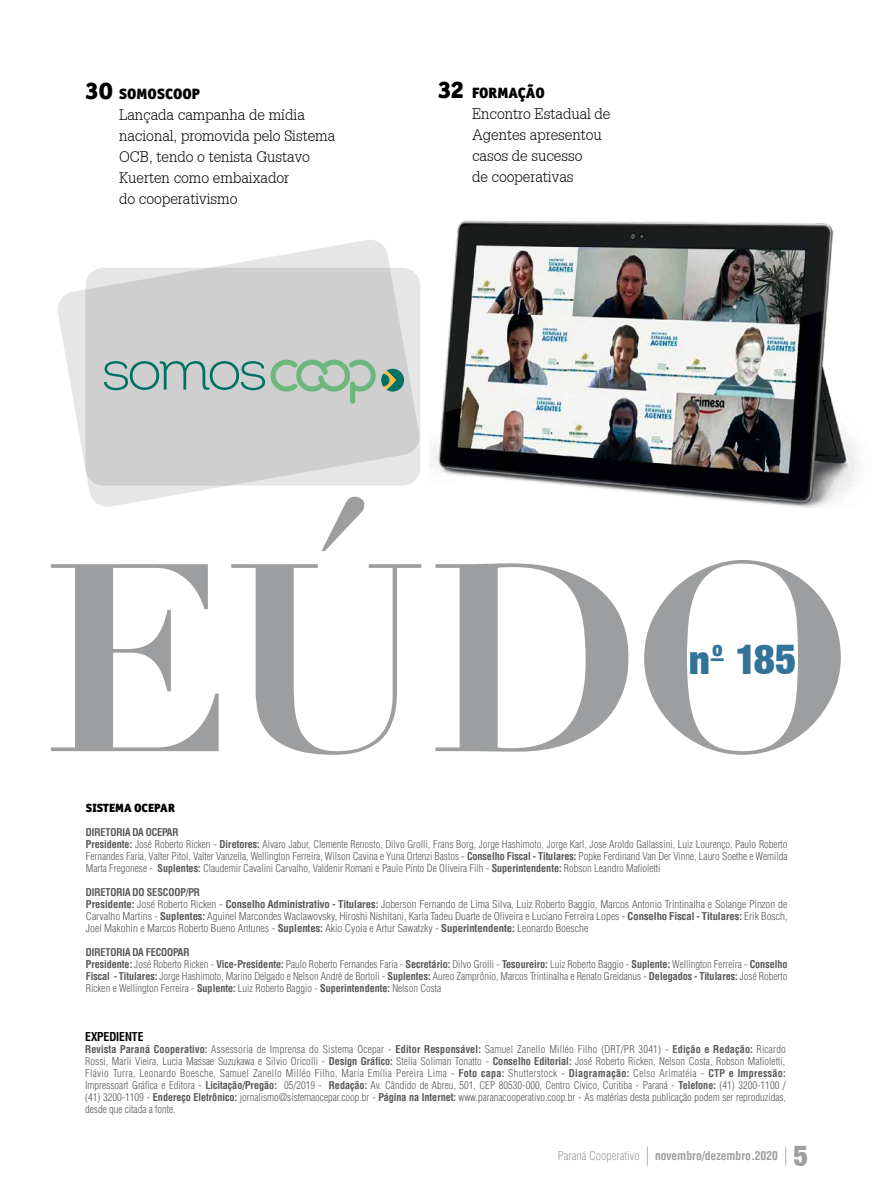
<style>
.page{position:relative;width:893px;height:1191px;background:#fff}
.page>*{position:absolute;margin:0;border:0;box-sizing:border-box;transform-origin:0 0}
.t1{font:700 262.5px "Didot";color:#9c9e9f}
.t2{font:43.5px "Sans Black Cond";color:#32739a}
.t3{font:30px "Sans Black Cond";color:#9c9e9f}
.t4{font:300 15px/21px "Installation Light S Si";color:#000}
.t5{font:900 15px "Officina Sans ITC Std";color:#000}
.t6{font:700 condensed 12px "Helvetica";color:#9c9e9f}
.t7{font:300 condensed 12px "Helvetica";color:#9c9e9f}
.t8{font:900 12px "Officina Sans ITC Std";color:#000}
.t9{font:700 condensed 12px "Helvetica";color:#000}
.t10{font:300 condensed 10.5px/12px "Helvetica";color:#58585a}
.t11{font:300 condensed 10.5px/12px "Helvetica";color:#58585a;scale:1.05 1}
.s1{font-size:24px}
.s2{font-weight:700}
</style>
<div class="page">
<svg style="left:647px;top:1146px;width:1px;height:19px"></svg>
<svg style="left:785px;top:1146px;width:1px;height:19px"></svg>
<svg style="left:58px;top:240px;width:362px;height:267px"></svg>
<svg style="left:85px;top:268px;width:335px;height:217px;background:#d1d1d1"></svg>
<img style="left:432px;top:220px;width:427px;height:287px">
<svg style="left:104px;top:358px;width:300px;height:46px;background:#aec2b9"></svg>
<h3 class="t5" style="left:85px;top:84px;width:117px"><span class="s1">30</span> SOMOSCOOP</h3>
<h3 class="t4" style="left:119px;top:104px;width:218px">Lançada campanha de mídia nacional, promovida pelo Sistema<br>OCB, tendo o tenista Gustavo<br>Kuerten como embaixador<br>do cooperativismo</h3>
<h3 class="t5" style="left:438px;top:83px;width:109px"><span class="s1">32</span> FORMAÇÃO</h3>
<h3 class="t4" style="left:472px;top:103px;width:140px">Encontro Estadual de<br>Agentes apresentou casos de sucesso<br>de cooperativas</h3>
<h1 class="t1" style="left:41px;top:497px;width:812px">EÚDO</h1>
<h2 class="t2" style="left:689px;top:633px;width:109px">nº 185</h2>
<p class="t8" style="left:86px;top:799px;width:91px">SISTEMA OCEPAR</p>
<p class="t10" style="left:86px;top:825px;width:703px"><span class="s2">DIRETORIA DA OCEPAR<br>Presidente:</span> José Roberto Ricken - <span class="s2">Diretores:</span> Alvaro Jabur, Clemente Renosto, Dilvo Grolli, Frans Borg, Jorge Hashimoto, Jorge Karl, Jose Aroldo Gallassini, Luiz Lourenço, Paulo Roberto Fernandes Faria, Valter Pitol, Valter Vanzella, Wellington Ferreira, Wilson Cavina e Yuna Ortenzi Bastos - <span class="s2">Conselho Fiscal - Titulares:</span> Popke Ferdinand Van Der Vinne, Lauro Soethe e Wemilda Marta Fregonese - <span class="s2">Suplentes:</span> Claudemir Cavalini Carvalho, Valdenir Romani e Paulo Pinto De Oliveira Filh - <span class="s2">Superintendente:</span> Robson Leandro Mafioletti</p>
<p class="t11" style="left:86px;top:885px;width:670px"><span class="s2">DIRETORIA DO SESCOOP/PR<br>Presidente:</span> José Roberto Ricken - <span class="s2">Conselho Administrativo - Titulares:</span> Joberson Fernando de Lima Silva, Luiz Roberto Baggio, Marcos Antonio Trintinalha e Solange Pinzon de Carvalho Martins - <span class="s2">Suplentes:</span> Aguinel Marcondes Waclawovsky, Hiroshi Nishitani, Karla Tadeu Duarte de Oliveira e Luciano Ferreira Lopes - <span class="s2">Conselho Fiscal - Titulares:</span> Erik Bosch, Joel Makohin e Marcos Roberto Bueno Antunes - <span class="s2">Suplentes:</span> Akio Cyoia e Artur Sawatzky - <span class="s2">Superintendente:</span> Leonardo Boesche</p>
<p class="t10" style="left:86px;top:945px;width:703px"><span class="s2">DIRETORIA DA FECOOPAR<br>Presidente:</span> José Roberto Ricken - <span class="s2">Vice-Presidente:</span> Paulo Roberto Fernandes Faria - <span class="s2">Secretário:</span> Dilvo Grolli - <span class="s2">Tesoureiro:</span> Luiz Roberto Baggio - <span class="s2">Suplente:</span> Wellington Ferreira - <span class="s2">Conselho Fiscal - Titulares:</span> Jorge Hashimoto, Marino Delgado e Nelson André de Bortoli - <span class="s2">Suplentes:</span> Aureo Zamprônio, Marcos Trintinalha e Renato Greidanus - <span class="s2">Delegados - Titulares:</span> José Roberto Ricken e Wellington Ferreira - <span class="s2">Suplente:</span> Luiz Roberto Baggio - <span class="s2">Superintendente:</span> Nelson Costa</p>
<p class="t9" style="left:85px;top:1029px;width:60px">EXPEDIENTE</p>
<p class="t10" style="left:85px;top:1043px;width:702px;text-align:justify"><span class="s2">Revista Paraná Cooperativo:</span> Assessoria de Imprensa do Sistema Ocepar - <span class="s2">Editor Responsável:</span> Samuel Zanello Milléo Filho (DRT/PR 3041) - <span class="s2">Edição e Redação:</span> Ricardo Rossi, Marli Vieira, Lucia Massae Suzukawa e Silvio Oricolli - <span class="s2">Design Gráfico:</span> Stella Soliman Tonatto - <span class="s2">Conselho Editorial:</span> José Roberto Ricken, Nelson Costa, Robson Mafioletti, Flávio Turra, Leonardo Boesche, Samuel Zanello Milléo Filho, Maria Emília Pereira Lima - <span class="s2">Foto capa:</span> Shutterstock - <span class="s2">Diagramação:</span> Celso Arimatéia - <span class="s2">CTP e Impressão:<br></span>Impressoart Gráfica e Editora - <span class="s2">Licitação/Pregão:</span> 05/2019 - <span class="s2">Redação:</span> Av. Cândido de Abreu, 501, CEP 80530-000, Centro Cívico, Curitiba - Paraná - <span class="s2">Telefone:</span> (41) 3200-1100 / (41) 3200-1109 - <span class="s2">Endereço Eletrônico:</span> jornalismo@sistemaocepar.coop.br - <span class="s2">Página na Internet:</span> www.paranacooperativo.coop.br - As matérias desta publicação podem ser reproduzidas, desde que citada a fonte.</p>
<p class="t7" style="left:558px;top:1148px;width:83px">Paraná Cooperativo</p>
<p class="t6" style="left:655px;top:1148px;width:125px">novembro/dezembro.2020</p>
<h3 class="t3" style="left:793px;top:1137px;width:16px">5</h3>
</div>
